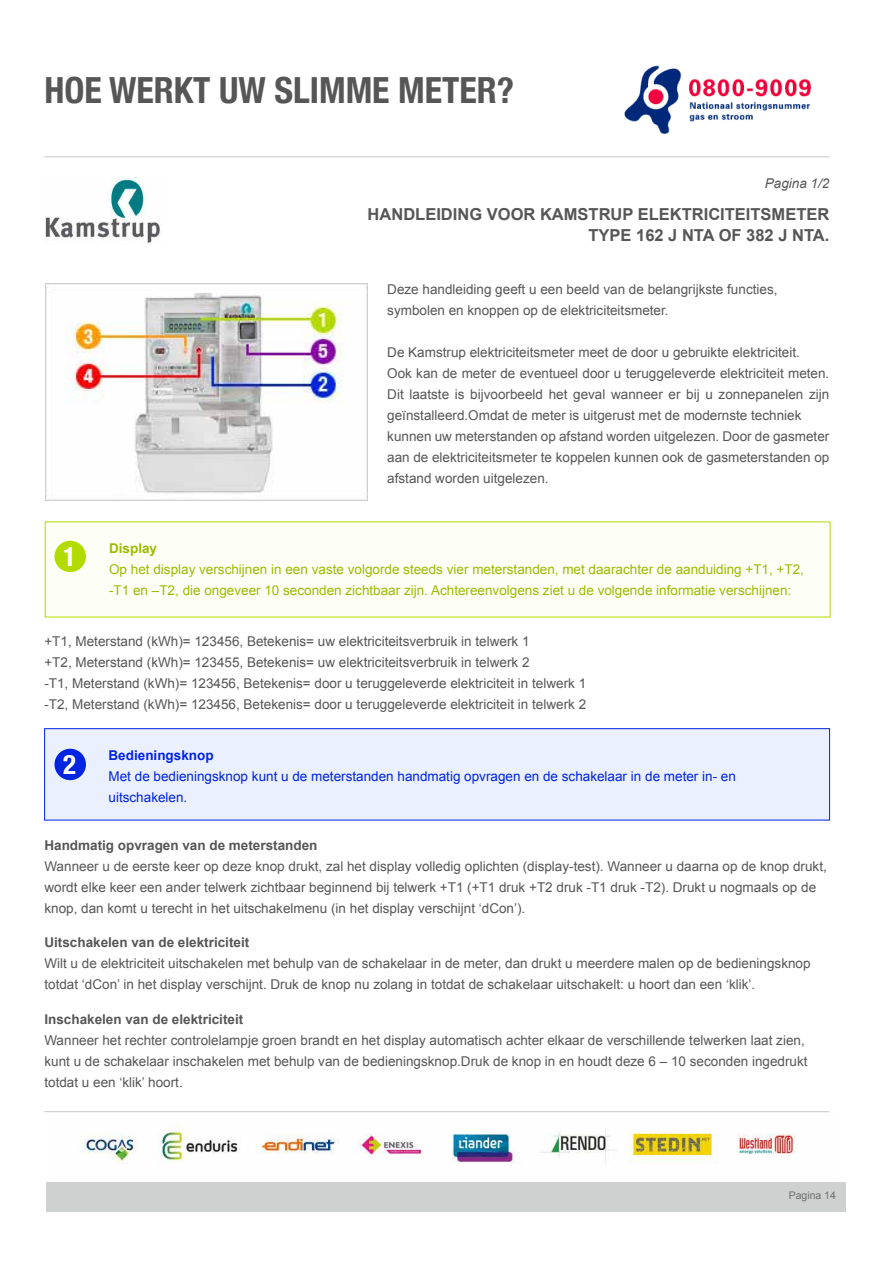
<style>
.page{position:relative;width:893px;height:1263px;background:#fff}
.page>*{position:absolute;margin:0;border:0;box-sizing:border-box;transform-origin:0 0}
.t1{font:700 condensed 36px "Helvetica Neue";color:#565656}
.t2{font:700 condensed 27px "Helvetica Neue";color:#fff}
.t3{font:700 16.5px/21px "Arial";color:#565656;text-align:right}
.t4{font:13.5px/21px "Arial";color:#565656}
.t5{font:13.5px/21px "Arial";color:#9eba00}
.t6{font:13.5px/21px "Arial";color:#0024e0}
.t7{font:700 13.5px "Arial";color:#565656}
.t8{font:700 13.5px "Arial";color:#0024e0}
.t9{font:italic 13.5px "Arial";color:#565656}
.t10{font:700 13.5px "Arial";color:#9eba00}
.t11{font:10.5px "Arial";color:#6f6f6e}
.t12{font:10.5px "Arial";color:#565656}
</style>
<div class="page">
<img style="left:624px;top:65px;width:187px;height:69px">
<hr style="left:44px;top:157px;width:785px;height:1px;background:#c5c6c6">
<hr style="left:44px;top:1111px;width:785px;height:1px;background:#c5c6c6">
<img style="left:45px;top:178px;width:115px;height:65px">
<img style="left:45px;top:284px;width:322px;height:216px">
<div style="left:45px;top:522px;width:785px;height:95px;background:#fdfff7"></div>
<div style="left:45px;top:729px;width:785px;height:91px;background:#ebf0ff"></div>
<div style="left:44px;top:728px;width:786px;height:92px;border:1px solid #0024e0"></div>
<div style="left:55px;top:541px;width:31px;height:31px;background:#b2dc00;border-radius:50%"></div>
<div style="left:55px;top:749px;width:31px;height:31px;background:#0024e0;border-radius:50%"></div>
<div style="left:47px;top:1182px;width:799px;height:30px;background:#cfd0d0"></div>
<img style="left:82px;top:1124px;width:714px;height:40px">
<h1 class="t1" style="left:44px;top:60px;width:471px">HOE WERKT UW SLIMME METER?</h1>
<p class="t9" style="left:765px;top:174px;width:66px">Pagina 1/2</p>
<p class="t3" style="left:368px;top:205px;width:463px">HANDLEIDING VOOR KAMSTRUP ELEKTRICITEITSMETER<br>TYPE 162 J NTA OF 382 J NTA.</p>
<p class="t4" style="left:387px;top:279px;width:392px">Deze handleiding geeft u een beeld van de belangrijkste functies, symbolen en knoppen op de elektriciteitsmeter.</p>
<p class="t4" style="left:387px;top:342px;width:444px">De Kamstrup elektriciteitsmeter meet de door u gebruikte elektriciteit.<br>Ook kan de meter de eventueel door u teruggeleverde elektriciteit meten.<br>Dit laatste is bijvoorbeeld het geval wanneer er bij u zonnepanelen zijn geïnstalleerd.Omdat de meter is uitgerust met de modernste techniek kunnen uw meterstanden op afstand worden uitgelezen. Door de gasmeter aan de elektriciteitsmeter te koppelen kunnen ook de gasmeterstanden op afstand worden uitgelezen.</p>
<p class="t10" style="left:109px;top:539px;width:50px">Display</p>
<p class="t5" style="left:109px;top:559px;width:696px">Op het display verschijnen in een vaste volgorde steeds vier meterstanden, met daarachter de aanduiding +T1, +T2, -T1 en –T2, die ongeveer 10 seconden zichtbaar zijn. Achtereenvolgens ziet u de volgende informatie verschijnen:</p>
<p class="t4" style="left:44px;top:631px;width:543px">+T1, Meterstand (kWh)= 123456, Betekenis= uw elektriciteitsverbruik in telwerk 1<br>+T2, Meterstand (kWh)= 123455, Betekenis= uw elektriciteitsverbruik in telwerk 2<br>-T1, Meterstand (kWh)= 123456, Betekenis= door u teruggeleverde elektriciteit in telwerk 1 -T2, Meterstand (kWh)= 123456, Betekenis= door u teruggeleverde elektriciteit in telwerk 2</p>
<p class="t8" style="left:109px;top:746px;width:107px">Bedieningsknop</p>
<p class="t6" style="left:109px;top:766px;width:629px">Met de bedieningsknop kunt u de meterstanden handmatig opvragen en de schakelaar in de meter in- en uitschakelen.</p>
<p class="t7" style="left:44px;top:836px;width:275px">Handmatig opvragen van de meterstanden</p>
<p class="t4" style="left:44px;top:855px;width:784px">Wanneer u de eerste keer op deze knop drukt, zal het display volledig oplichten (display-test). Wanneer u daarna op de knop drukt, wordt elke keer een ander telwerk zichtbaar beginnend bij telwerk +T1 (+T1 druk +T2 druk -T1 druk -T2). Drukt u nogmaals op de knop, dan komt u terecht in het uitschakelmenu (in het display verschijnt ‘dCon’).</p>
<p class="t7" style="left:44px;top:933px;width:206px">Uitschakelen van de elektriciteit</p>
<p class="t4" style="left:44px;top:953px;width:768px">Wilt u de elektriciteit uitschakelen met behulp van de schakelaar in de meter, dan drukt u meerdere malen op de bedieningsknop totdat ‘dCon’ in het display verschijnt. Druk de knop nu zolang in totdat de schakelaar uitschakelt: u hoort dan een ‘klik’.</p>
<p class="t7" style="left:44px;top:1010px;width:200px">Inschakelen van de elektriciteit</p>
<p class="t4" style="left:44px;top:1029px;width:765px">Wanneer het rechter controlelampje groen brandt en het display automatisch achter elkaar de verschillende telwerken laat zien, kunt u de schakelaar inschakelen met behulp van de bedieningsknop.Druk de knop in en houdt deze 6 – 10 seconden ingedrukt totdat u een ‘klik’ hoort.</p>
<h2 class="t2" style="left:63px;top:534px;width:14px">1</h2>
<h2 class="t2" style="left:63px;top:742px;width:14px">2</h2>
<p class="t12" style="left:781px;top:1188px;width:43px">Pagina 1</p>
<p class="t11" style="left:789px;top:1189px;width:49px">Pagina 14</p>
</div>
